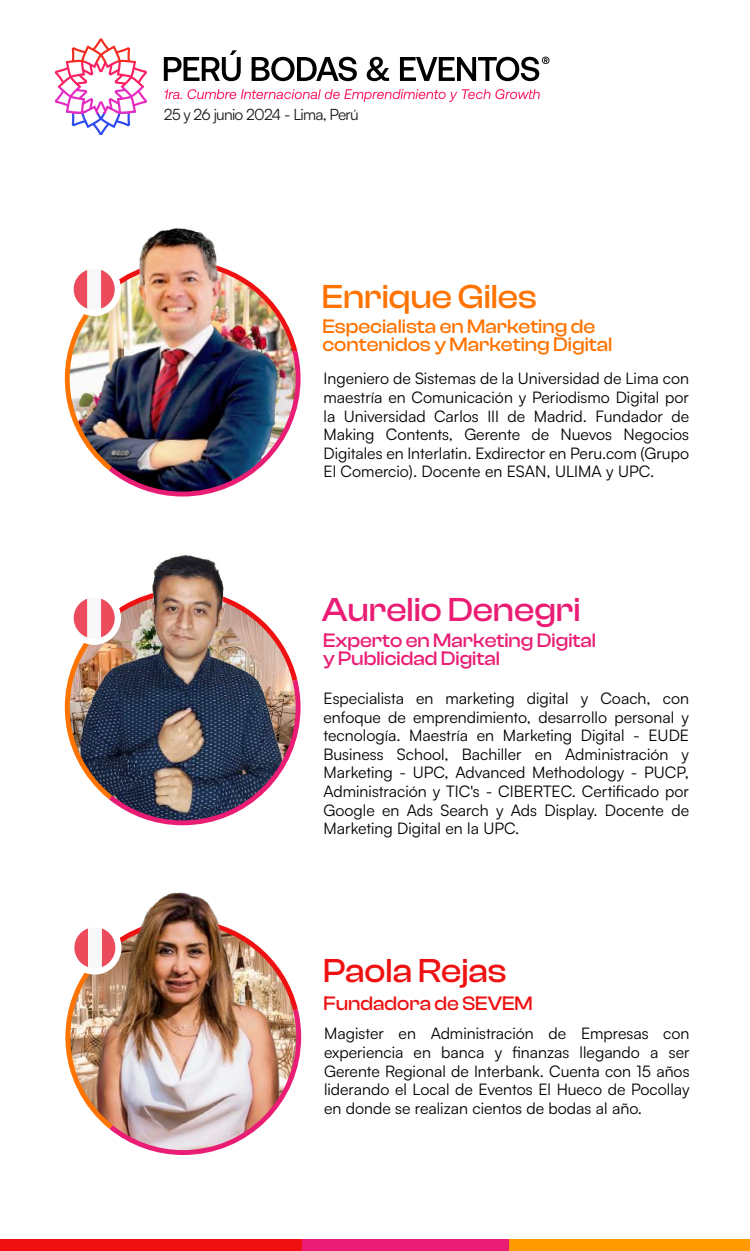
<style>
.page{position:relative;width:750px;height:1251px;background:#fff}
.page>*{position:absolute;margin:0;border:0;box-sizing:border-box;transform-origin:0 0}
.t1{font:700 34.35px "Clash Display Variable";color:#ea1c74}
.t2{font:700 34.35px "Clash Display Variable";color:#ff7300}
.t3{font:700 34.35px "Clash Display Variable";color:#ef1112}
.t4{font:700 20.1px/17.9px "Clash Display Variable";color:#ff7300}
.t5{font:700 20.1px/17.9px "Clash Display Variable";color:#e91d74}
.t6{font:700 20.1px "Clash Display Variable";color:#ef1112}
.t7{font:15.9px/18.6px "Satoshi";color:#000;text-align:justify}
.t8{font:15.6px "Satoshi";letter-spacing:-.05em;color:#1d1d1b}
</style>
<div class="page">
<svg style="left:71px;top:114px;width:60px;height:21px"></svg>
<svg style="left:55px;top:87px;width:92px;height:27px"></svg>
<svg style="left:55px;top:62px;width:92px;height:25px"></svg>
<svg style="left:65px;top:38px;width:71px;height:24px"></svg>
<svg style="left:164px;top:50px;width:77px;height:31px"></svg>
<svg style="left:252px;top:57px;width:105px;height:24px"></svg>
<svg style="left:367px;top:57px;width:22px;height:24px"></svg>
<svg style="left:400px;top:57px;width:149px;height:24px"></svg>
<svg style="left:164px;top:89px;width:18px;height:10px"></svg>
<svg style="left:188px;top:89px;width:352px;height:13px"></svg>
<div style="left:0;top:1238px;width:316px;height:12px;background:#ef1112"></div>
<div style="left:302px;top:1238px;width:243px;height:12px;background:#e91d74"></div>
<div style="left:509px;top:1238px;width:241px;height:12px;background:#ff9a00"></div>
<img style="left:65px;top:270px;width:236px;height:226px">
<img style="left:65px;top:598px;width:236px;height:227px">
<img style="left:133px;top:554px;width:137px;height:119px">
<img style="left:108px;top:228px;width:134px;height:72px">
<img style="left:65px;top:930px;width:236px;height:224px">
<img style="left:84px;top:892px;width:184px;height:113px">
<p class="t8" style="left:164px;top:104px;width:196px">25 y 26 junio 2024 - Lima, Perú</p>
<h1 class="t2" style="left:322px;top:277px;width:217px">Enrique Giles</h1>
<p class="t4" style="left:322px;top:318px;width:291px">Especialista en Marketing de contenidos y Marketing Digital</p>
<p class="t7" style="left:324px;top:368px;width:367px">Ingeniero de Sistemas de la Universidad de Lima con maestría en Comunicación y Periodismo Digital por la Universidad Carlos III de Madrid. Fundador de Making Contents, Gerente de Nuevos Negocios Digitales en Interlatin. Exdirector en Peru.com (Grupo El Comercio). Docente en ESAN, ULIMA y UPC.</p>
<h1 class="t1" style="left:322px;top:590px;width:260px">Aurelio Denegri</h1>
<p class="t5" style="left:323px;top:631px;width:275px">Experto en Marketing Digital y Publicidad Digital</p>
<p class="t7" style="left:324px;top:688px;width:367px">Especialista en marketing digital y Coach, con enfoque de emprendimiento, desarrollo personal y tecnología. Maestría en Marketing Digital - EUDE Business School, Bachiller en Administración y Marketing - UPC, Advanced Methodology - PUCP, Administración y TIC's - CIBERTEC. Certificado por Google en Ads Search y Ads Display. Docente de Marketing Digital en la UPC.</p>
<h1 class="t3" style="left:323px;top:950px;width:185px">Paola Rejas</h1>
<p class="t6" style="left:323px;top:991px;width:211px">Fundadora de SEVEM</p>
<p class="t7" style="left:324px;top:1023px;width:367px">Magister en Administración de Empresas con experiencia en banca y finanzas llegando a ser Gerente Regional de Interbank. Cuenta con 15 años liderando el Local de Eventos El Hueco de Pocollay en donde se realizan cientos de bodas al año.</p>
</div>
